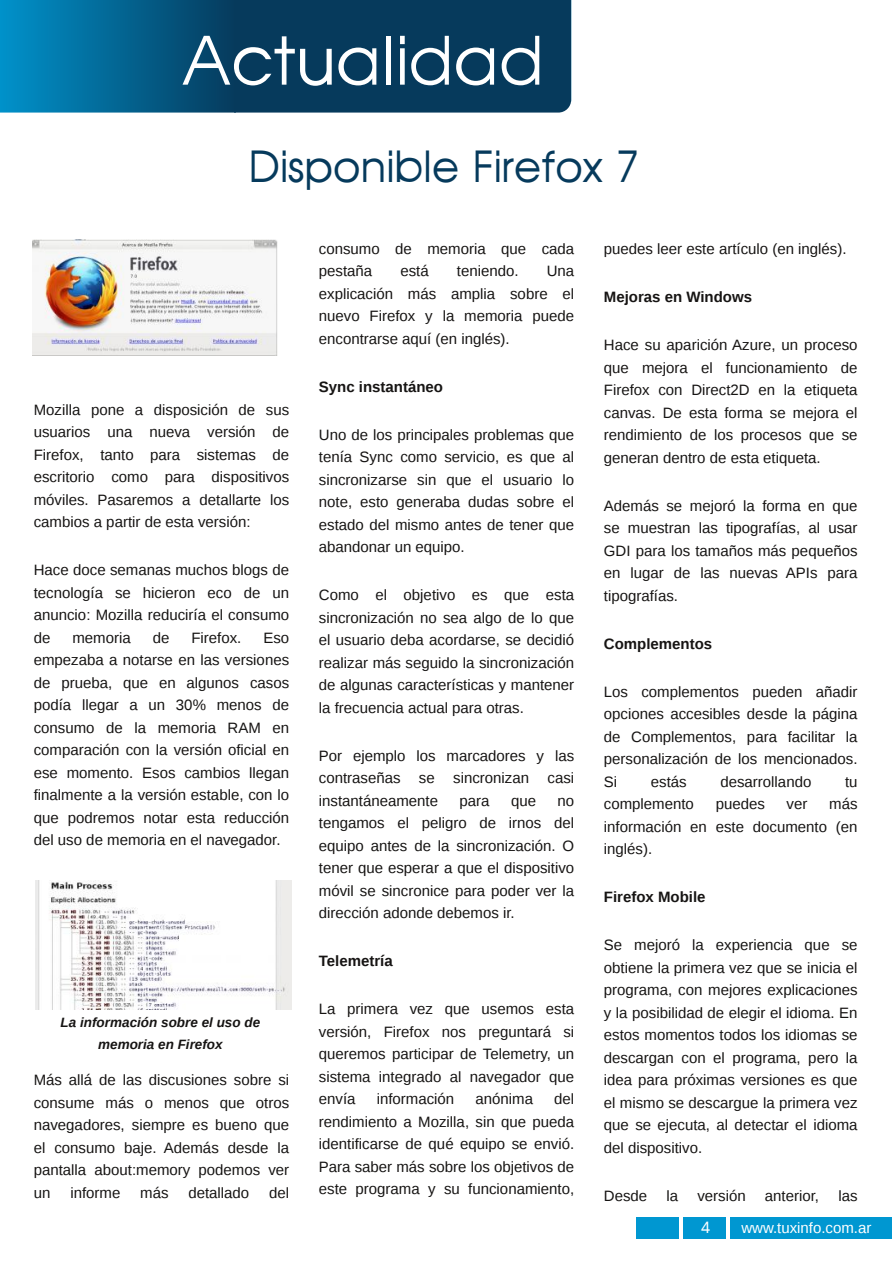
<style>
.page{position:relative;width:893px;height:1263px;background:#fff}
.page>*{position:absolute;margin:0;border:0;box-sizing:border-box;transform-origin:0 0}
.t1{font:66px "Avante";color:#fff}
.t2{font:42px "Avante";color:#063a5c}
.t3{font:16.5px "Liberation Sans";color:#fff}
.t4{font:15px/22.5px "Liberation Sans";color:#161413;text-align:justify}
.t5{font:700 15px "Liberation Sans";color:#161413}
.t6{font:15px "Liberation Sans";color:#fff}
.t7{font:italic 700 13.5px/22.5px "Liberation Sans";color:#161413;text-align:center}
</style>
<div class="page">
<div style="left:636px;top:1218px;width:256px;height:21px;background:#0097d1"></div>
<hr style="left:679px;top:1215px;width:4px;height:40px;background:#fff">
<hr style="left:726px;top:1209px;width:4px;height:40px;background:#fff">
<svg style="left:0;top:0;width:571px;height:113px;background:#054c73"></svg>
<img style="left:32px;top:239px;width:245px;height:116px">
<img style="left:36px;top:880px;width:255px;height:130px">
<h1 class="t1" style="left:183px;top:20px;width:363px">Actualidad</h1>
<h2 class="t2" style="left:249px;top:141px;width:392px">Disponible Firefox 7</h2>
<p class="t4" style="left:34px;top:398px;width:257px">Mozilla pone a disposición de sus usuarios una nueva versión de Firefox, tanto para sistemas de escritorio como para dispositivos móviles. Pasaremos a detallarte los cambios a partir de esta versión:</p>
<p class="t4" style="left:34px;top:559px;width:257px">Hace doce semanas muchos blogs de tecnología se hicieron eco de un anuncio: Mozilla reduciría el consumo de</p>
<p class="t4" style="left:72px;top:626px;width:60px">memoria</p>
<p class="t4" style="left:153px;top:626px;width:18px">de</p>
<p class="t4" style="left:191px;top:626px;width:51px">Firefox.</p>
<p class="t4" style="left:34px;top:626px;width:257px;text-indent:230px">Eso empezaba a notarse en las versiones de prueba, que en algunos casos podía llegar a un 30% menos de consumo de la memoria RAM en comparación con la versión oficial en ese momento. Esos cambios llegan finalmente a la versión estable, con lo que podremos notar esta reducción del uso de memoria en el navegador.</p>
<p class="t7" style="left:61px;top:1011px;width:201px">La información sobre el uso de memoria en Firefox</p>
<p class="t4" style="left:34px;top:1069px;width:257px">Más allá de las discusiones sobre si consume más o menos que otros navegadores, siempre es bueno que el consumo baje. Además desde la pantalla about:memory podemos ver un</p>
<p class="t4" style="left:70px;top:1181px;width:52px">informe</p>
<p class="t4" style="left:140px;top:1181px;width:30px">más</p>
<p class="t4" style="left:188px;top:1181px;width:62px">detallado</p>
<p class="t4" style="left:269px;top:1181px;width:22px">del</p>
<p class="t4" style="left:319px;top:237px;width:257px">consumo de memoria que cada pestaña</p>
<p class="t4" style="left:400px;top:260px;width:30px">está</p>
<p class="t4" style="left:457px;top:260px;width:63px">teniendo.</p>
<p class="t4" style="left:319px;top:260px;width:257px;text-indent:228px">Una explicación más amplia sobre el nuevo Firefox y la memoria puede encontrarse aquí (en inglés).</p>
<p class="t5" style="left:319px;top:378px;width:126px">Sync instantáneo</p>
<p class="t4" style="left:319px;top:423px;width:257px">Uno de los principales problemas que tenía Sync como servicio, es que al sincronizarse sin que el usuario lo note, esto generaba dudas sobre el estado del mismo antes de tener que abandonar un equipo.</p>
<p class="t4" style="left:319px;top:584px;width:257px">Como el objetivo es que esta sincronización no sea algo de lo que el usuario deba acordarse, se decidió realizar más seguido la sincronización de algunas características y mantener la frecuencia actual para otras.</p>
<p class="t4" style="left:319px;top:744px;width:257px">Por ejemplo los marcadores y las contraseñas se sincronizan casi instantáneamente</p>
<p class="t4" style="left:319px;top:789px;width:257px;text-indent:239px">no tengamos el peligro de irnos del equipo antes de la sincronización. O tener que esperar a que el dispositivo móvil se sincronice para poder ver la dirección adonde debemos ir.</p>
<p class="t5" style="left:319px;top:952px;width:75px">Telemetría</p>
<p class="t4" style="left:319px;top:998px;width:257px">La primera vez que usemos esta versión, Firefox nos preguntará si queremos participar de Telemetry, un sistema integrado al navegador que envía</p>
<p class="t4" style="left:460px;top:789px;width:32px">para</p>
<p class="t4" style="left:511px;top:789px;width:27px">que</p>
<p class="t4" style="left:377px;top:1088px;width:79px">información</p>
<p class="t4" style="left:475px;top:1088px;width:59px">anónima</p>
<p class="t4" style="left:319px;top:1088px;width:257px;text-indent:235px">del rendimiento a Mozilla, sin que pueda identificarse de qué equipo se envió.<br>Para saber más sobre los objetivos de este programa y su funcionamiento,</p>
<p class="t4" style="left:604px;top:238px;width:244px">puedes leer este artículo (en inglés).</p>
<p class="t5" style="left:604px;top:288px;width:150px">Mejoras en Windows</p>
<p class="t4" style="left:604px;top:334px;width:255px">Hace su aparición Azure, un proceso que mejora el funcionamiento de Firefox con Direct2D en la etiqueta canvas. De esta forma se mejora el rendimiento de los procesos que se generan dentro de esta etiqueta.</p>
<p class="t4" style="left:604px;top:494px;width:255px">Además se mejoró la forma en que se muestran las tipografías, al usar GDI para los tamaños más pequeños en lugar de las nuevas APIs para tipografías.</p>
<p class="t5" style="left:604px;top:635px;width:110px">Complementos</p>
<p class="t4" style="left:604px;top:680px;width:255px">Los complementos pueden añadir opciones accesibles desde la página de Complementos, para facilitar la personalización de los mencionados.<br>Si</p>
<p class="t4" style="left:651px;top:770px;width:37px">estás</p>
<p class="t4" style="left:720px;top:770px;width:92px">desarrollando</p>
<p class="t4" style="left:845px;top:770px;width:14px">tu</p>
<p class="t4" style="left:604px;top:793px;width:92px">complemento</p>
<p class="t4" style="left:716px;top:793px;width:51px">puedes</p>
<p class="t4" style="left:787px;top:793px;width:22px">ver</p>
<p class="t4" style="left:604px;top:793px;width:255px;text-indent:225px">más información en este documento (en inglés).</p>
<p class="t5" style="left:604px;top:888px;width:103px">Firefox Mobile</p>
<p class="t4" style="left:604px;top:934px;width:255px">Se mejoró la experiencia que se obtiene la primera vez que se inicia el programa, con mejores explicaciones y la posibilidad de elegir el idioma. En estos momentos todos los idiomas se descargan con el programa, pero la idea para próximas versiones es que el mismo se descargue la primera vez que se ejecuta, al detectar el idioma del dispositivo.</p>
<p class="t4" style="left:604px;top:1184px;width:45px">Desde</p>
<p class="t4" style="left:666px;top:1184px;width:13px">la</p>
<p class="t4" style="left:697px;top:1184px;width:50px">versión</p>
<p class="t4" style="left:765px;top:1184px;width:56px">anterior,</p>
<p class="t4" style="left:838px;top:1184px;width:21px">las</p>
<p class="t3" style="left:701px;top:1218px;width:11px">4</p>
<p class="t6" style="left:741px;top:1219px;width:132px">www.tuxinfo.com.ar</p>
</div>
